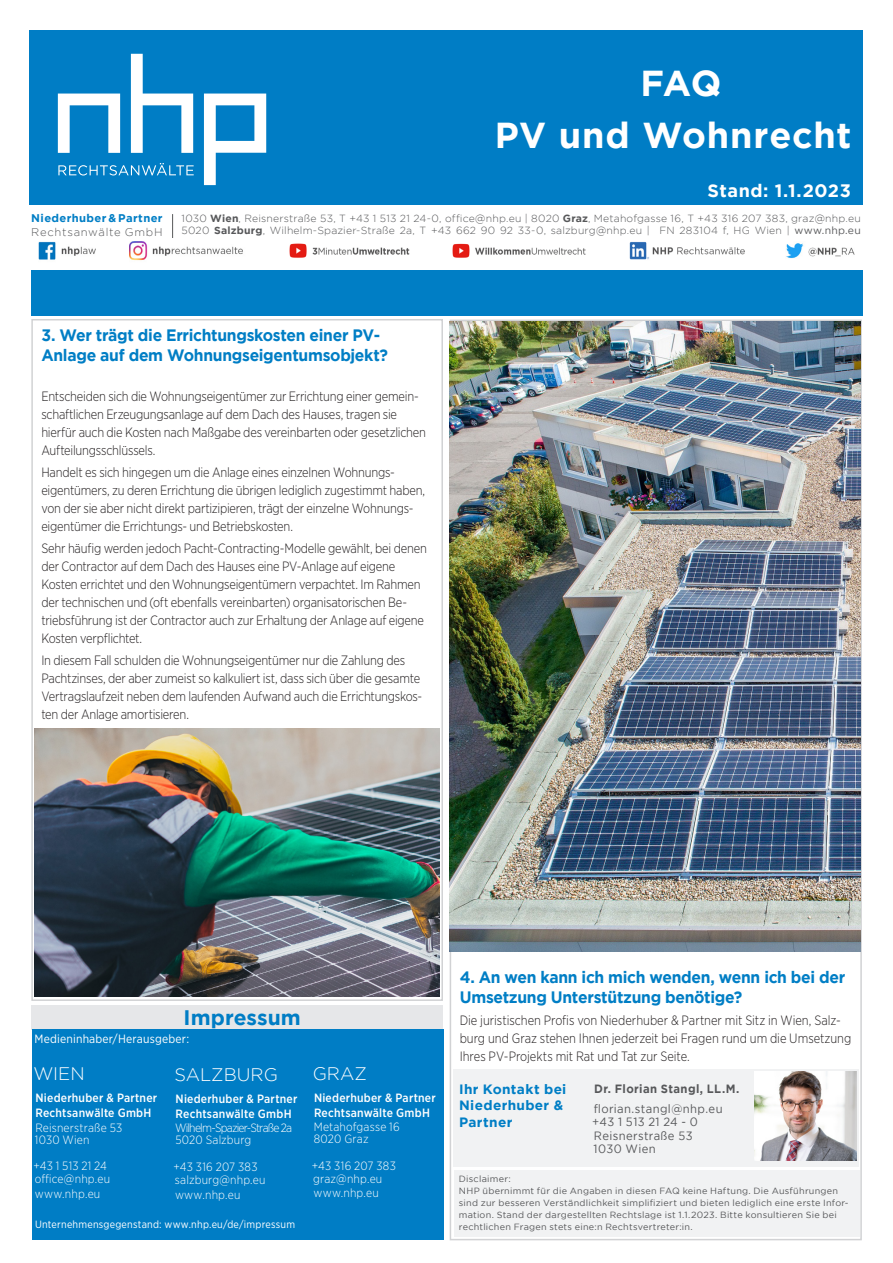
<style>
.page{position:relative;width:893px;height:1263px;background:#fff}
.page>*{position:absolute;margin:0;border:0;box-sizing:border-box;transform-origin:0 0}
.t1{font:700 36px "Gotham";letter-spacing:.02em;color:#fff}
.Headline{font:700 21px "Gotham";letter-spacing:.005em;color:#007dc5}
.Headline-2{font:300 18.15px "Gotham";color:#fff}
.t2{font:700 18px "Gotham";letter-spacing:.025em;color:#fff}
.Text{font:700 16.5px/19.5px "Gotham";letter-spacing:-.02em;color:#007ec5;scale:.95 1}
.Text-2{font:300 13.5px/18px "Gotham Narrow";letter-spacing:-.015em;color:#231f20;scale:.95 1}
.t3{font:700 13.5px/16.5px "Gotham";letter-spacing:.025em;color:#007ec5}
.t4{font:300 12px/14.4px "Gotham Narrow";letter-spacing:.015em;color:#fff}
.t5{font:500 12px/15px "Gotham Narrow";letter-spacing:.02em;color:#fff}
.t6{font:12px "Gotham";letter-spacing:.035em;color:#57585a;scale:.94 1}
.t7{font:300 12px/12px "Gotham Narrow";letter-spacing:-.06em;color:#fff}
.t8{font:12px "Gotham Narrow";letter-spacing:.015em;color:#fff}
.t9{font:700 12px "Gotham";letter-spacing:.035em;color:#57585a;scale:.94 1}
.t10{font:700 11.1px "Gotham";letter-spacing:.035em;color:#007ec5}
.t11{font:300 11.1px "Gotham";letter-spacing:.065em;color:#57585a}
.t12{font:10.5px "Gotham Narrow";letter-spacing:.02em;color:#fff}
.t13{font:300 10.35px/12.5px "Gotham";letter-spacing:.02em;color:#57585a}
.t14{font:9px/12px "Gotham";letter-spacing:.025em;color:#57585a}
.s1{font-weight:700}
.s2{font-weight:400}
</style>
<div class="page">
<div style="left:29px;top:30px;width:834px;height:174px;background:#007dc5"></div>
<svg style="left:172px;top:214px;width:1px;height:24px"></svg>
<svg style="left:58px;top:163px;width:136px;height:13px"></svg>
<svg style="left:58px;top:94px;width:62px;height:59px"></svg>
<svg style="left:131px;top:54px;width:62px;height:99px"></svg>
<svg style="left:204px;top:94px;width:62px;height:91px"></svg>
<img style="left:38px;top:241px;width:58px;height:19px">
<img style="left:130px;top:241px;width:113px;height:20px">
<img style="left:629px;top:242px;width:116px;height:18px">
<img style="left:290px;top:243px;width:120px;height:15px">
<img style="left:786px;top:243px;width:69px;height:16px">
<img style="left:453px;top:243px;width:133px;height:15px">
<div style="left:31px;top:319px;width:412px;height:682px;border:2px solid #d1d2d4"></div>
<div style="left:32px;top:270px;width:831px;height:46px;background:#007ec5"></div>
<img style="left:35px;top:729px;width:405px;height:268px">
<div style="left:454px;top:1069px;width:405px;height:97px;background:#f1f2f3"></div>
<img style="left:450px;top:321px;width:411px;height:630px">
<img style="left:754px;top:1072px;width:102px;height:88px">
<div style="left:32px;top:1005px;width:411px;height:24px;background:#e6e7e9"></div>
<div style="left:32px;top:1029px;width:411px;height:211px;background:#007dc5"></div>
<div style="left:454px;top:1170px;width:405px;height:67px;background:#f1f2f3"></div>
<h1 class="t1" style="left:640px;top:62px;width:82px">FAQ</h1>
<h1 class="t1" style="left:495px;top:115px;width:358px">PV und Wohnrecht</h1>
<p class="t10" style="left:31px;top:212px;width:133px">Niederhuber &amp; Partner</p>
<p class="t11" style="left:31px;top:226px;width:133px">Rechtsanwälte GmbH</p>
<h3 class="t2" style="left:708px;top:180px;width:145px">Stand: 1.1.2023</h3>
<p class="t13" style="left:181px;top:212px;width:681px">1030 <span class="s1">Wien</span>, Reisnerstraße 53, T +43 1 513 21 24-0, office@nhp.eu | 8020 <span class="s1">Graz</span>, Metahofgasse 16, T +43 316 207 383, graz@nhp.eu<br>5020 <span class="s1">Salzburg</span>, Wilhelm-Spazier-Straße 2a, T +43 662 90 92 33-0, salzburg@nhp.eu | FN 283104 f, HG Wien | <span class="s2">www.nhp.eu</span></p>
<p class="Text" style="left:41px;top:325px;width:367px">3. Wer trägt die Errichtungskosten einer PV-<br>Anlage auf dem Wohnungseigentumsobjekt?</p>
<p class="Text-2" style="left:41px;top:386px;width:406px">Entscheiden sich die Wohnungseigentümer zur Errichtung einer gemein&shy;schaftlichen Erzeugungsanlage auf dem Dach des Hauses, tragen sie hierfür auch die Kosten nach Maßgabe des vereinbarten oder gesetzlichen Aufteilungsschlüssels.</p>
<p class="Text-2" style="left:41px;top:463px;width:406px">Handelt es sich hingegen um die Anlage eines einzelnen Wohnungs&shy;eigentümers, zu deren Errichtung die übrigen lediglich zugestimmt haben, von der sie aber nicht direkt partizipieren, trägt der einzelne Wohnungs&shy;eigentümer die Errichtungs- und Betriebskosten.</p>
<p class="Text-2" style="left:41px;top:539px;width:407px">Sehr häufig werden jedoch Pacht-Contracting-Modelle gewählt, bei denen der Contractor auf dem Dach des Hauses eine PV-Anlage auf eigene Kosten errichtet und den Wohnungseigentümern verpachtet. Im Rahmen der technischen und (oft ebenfalls vereinbarten) organisatorischen Be&shy;triebsführung ist der Contractor auch zur Erhaltung der Anlage auf eigene Kosten verpflichtet.</p>
<p class="Text-2" style="left:41px;top:651px;width:402px">In diesem Fall schulden die Wohnungseigentümer nur die Zahlung des Pachtzinses, der aber zumeist so kalkuliert ist, dass sich über die gesamte Vertragslaufzeit neben dem laufenden Aufwand auch die Errichtungskos&shy;ten der Anlage amortisieren.</p>
<p class="Headline" style="left:184px;top:1005px;width:119px">Impressum</p>
<p class="t8" style="left:35px;top:1032px;width:156px">Medieninhaber/Herausgeber:</p>
<p class="Headline-2" style="left:33px;top:1064px;width:53px">WIEN</p>
<p class="t5" style="left:36px;top:1090px;width:123px">Niederhuber &amp; Partner<br>Rechtsanwälte GmbH</p>
<p class="t4" style="left:35px;top:1121px;width:89px;line-height:12px">Reisnerstraße 53<br>1030 Wien</p>
<p class="t4" style="left:33px;top:1158px;width:75px">+43 1 513 21 24</p>
<p class="t4" style="left:35px;top:1172px;width:77px">office@nhp.eu www.nhp.eu</p>
<p class="Headline-2" style="left:174px;top:1065px;width:105px">SALZBURG</p>
<p class="t5" style="left:176px;top:1091px;width:123px">Niederhuber &amp; Partner<br>Rechtsanwälte GmbH</p>
<p class="t7" style="left:175px;top:1122px;width:119px">Wilhelm-Spazier-Straße 2a<br>5020 Salzburg</p>
<p class="t4" style="left:173px;top:1159px;width:86px">+43 316 207 383</p>
<p class="t4" style="left:175px;top:1172px;width:92px">salzburg@nhp.eu www.nhp.eu</p>
<p class="t12" style="left:35px;top:1218px;width:262px">Unternehmensgegenstand: www.nhp.eu/de/impressum</p>
<p class="Headline-2" style="left:313px;top:1064px;width:56px">GRAZ</p>
<p class="t5" style="left:314px;top:1090px;width:123px">Niederhuber &amp; Partner<br>Rechtsanwälte GmbH</p>
<p class="t4" style="left:314px;top:1121px;width:88px;line-height:12px">Metahofgasse 16<br>8020 Graz</p>
<p class="t4" style="left:312px;top:1158px;width:86px">+43 316 207 383</p>
<p class="t4" style="left:313px;top:1171px;width:71px">graz@nhp.eu www.nhp.eu</p>
<p class="Text" style="left:460px;top:967px;width:407px">4. An wen kann ich mich wenden, wenn ich bei der<br>Umsetzung Unterstützung benötige?</p>
<p class="Text-2" style="left:460px;top:1011px;width:414px">Die juristischen Profis von Niederhuber &amp; Partner mit Sitz in Wien, Salz&shy;burg und Graz stehen Ihnen jederzeit bei Fragen rund um die Umsetzung<br>Ihres PV-Projekts mit Rat und Tat zur Seite.</p>
<p class="t9" style="left:594px;top:1082px;width:156px">Dr. Florian Stangl, LL.M.</p>
<p class="t6" style="left:594px;top:1102px;width:139px">florian.stangl@nhp.eu</p>
<p class="t6" style="left:592px;top:1115px;width:114px">+43 1 513 21 24 - 0</p>
<p class="t6" style="left:594px;top:1129px;width:106px">Reisnerstraße 53</p>
<p class="t6" style="left:594px;top:1142px;width:68px">1030 Wien</p>
<p class="t3" style="left:459px;top:1080px;width:109px">Ihr Kontakt bei<br>Niederhuber &amp;<br>Partner</p>
<p class="t14" style="left:459px;top:1172px;width:53px">Disclaimer:</p>
<p class="t14" style="left:459px;top:1184px;width:391px">NHP übernimmt für die Angaben in diesen FAQ keine Haftung. Die Ausführungen sind zur besseren Verständlichkeit simplifiziert und bieten lediglich eine erste Infor&shy;mation. Stand der dargestellten Rechtslage ist 1.1.2023. Bitte konsultieren Sie bei rechtlichen Fragen stets eine:n Rechtsvertreter:in.</p>
</div>
